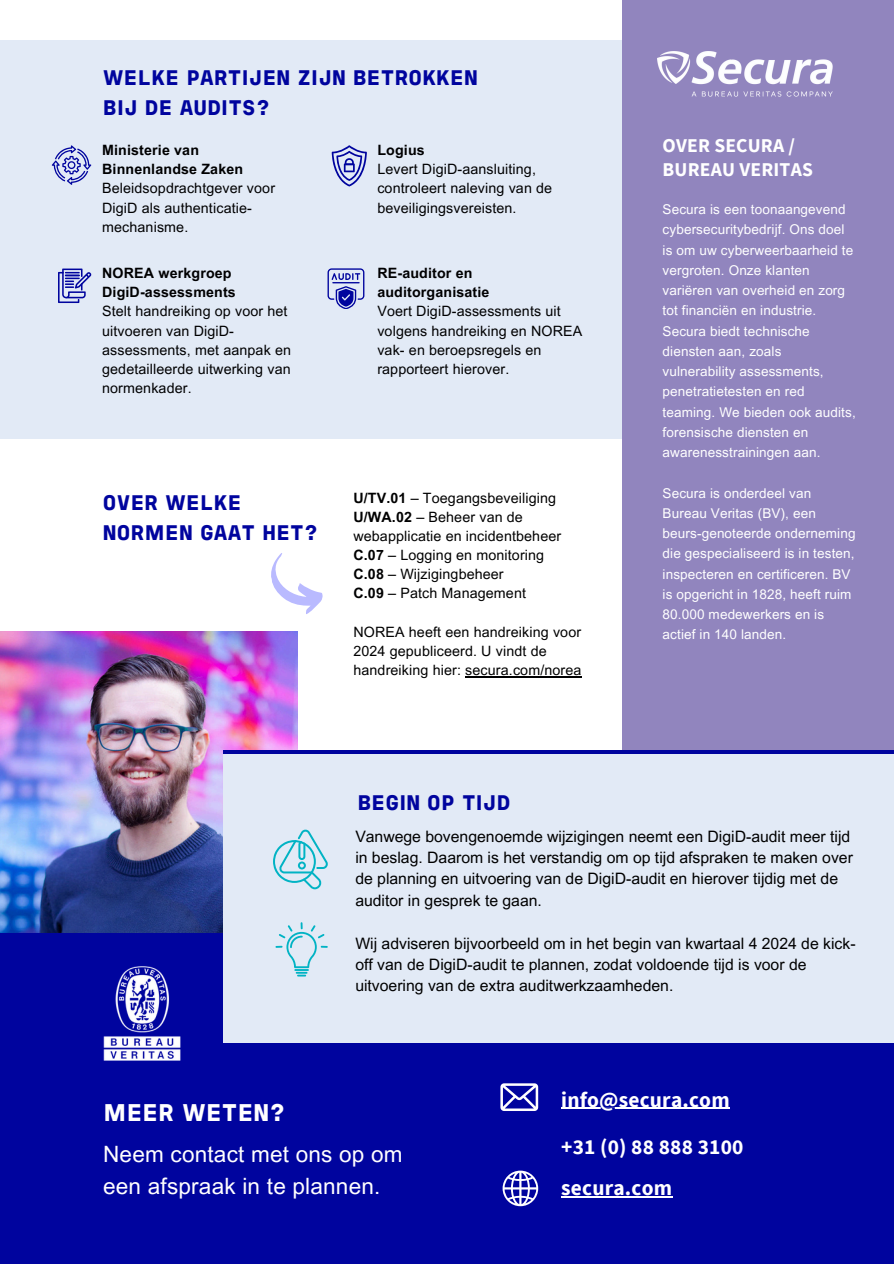
<style>
.page{position:relative;width:894px;height:1264px;background:#fff}
.page>*{position:absolute;margin:0;border:0;box-sizing:border-box;transform-origin:0 0}
.t1{font:700 expanded 24px "Bureau Veritas";letter-spacing:.01em;color:#fff}
.t2{font:22.5px/32.7px "Arial MT Pro";letter-spacing:.01em;color:#fff}
.t3{font:700 21.3px "Source Sans Pro";letter-spacing:.01em;color:#fff}
.t4{font:700 expanded 21px/30.3px "Bureau Veritas";letter-spacing:.01em;color:#00049e}
.t5{font:700 19.5px/23.5px "Source Sans Pro";letter-spacing:.01em;color:#fff}
.t6{font:15.75px/21.3px "Arial MT Pro";color:#000}
.t7{font:14.25px/19.2px "Arial MT Pro";letter-spacing:.01em;color:#000001}
.t8{font:13.5px/20.2px "Arial MT Pro";letter-spacing:.01em;color:#fff}
.s1{font-weight:700}
</style>
<div class="page">
<div style="left:0;top:40px;width:638px;height:398px;background:#e2eaf6"></div>
<div style="left:622px;top:0;width:271px;height:877px;background:#9185be"></div>
<img style="left:0;top:631px;width:298px;height:302px">
<div style="left:0;top:933px;width:893px;height:330px;background:#00049e"></div>
<div style="left:224px;top:750px;width:669px;height:292px;background:#e2eaf6"></div>
<svg style="left:273px;top:829px;width:55px;height:60px"></svg>
<svg style="left:275px;top:922px;width:52px;height:54px"></svg>
<hr style="left:224px;top:750px;width:669px;height:3px;background:#00049e">
<img style="left:657px;top:51px;width:176px;height:46px">
<img style="left:103px;top:957px;width:131px;height:104px">
<svg style="left:500px;top:1083px;width:38px;height:27px"></svg>
<svg style="left:502px;top:1170px;width:36px;height:36px"></svg>
<svg style="left:58px;top:268px;width:33px;height:35px"></svg>
<svg style="left:327px;top:268px;width:37px;height:41px"></svg>
<svg style="left:331px;top:145px;width:35px;height:41px"></svg>
<svg style="left:52px;top:145px;width:39px;height:40px"></svg>
<hr style="left:561px;top:1107px;width:168px;height:1px;background:#fff">
<hr style="left:561px;top:1195px;width:111px;height:2px;background:#fff">
<hr style="left:465px;top:676px;width:116px;height:1px;background:#000001">
<svg style="left:271px;top:553px;width:52px;height:61px"></svg>
<h3 class="t4" style="left:103px;top:64px;width:376px">WELKE PARTIJEN ZIJN BETROKKEN<br>BIJ DE AUDITS?</h3>
<p class="t7" style="left:102px;top:142px;width:174px"><span class="s1">Ministerie van<br>Binnenlandse Zaken<br></span>Beleidsopdrachtgever voor<br>DigiD als authenticatie&shy;mechanisme.</p>
<p class="t7" style="left:377px;top:142px;width:176px"><span class="s1">Logius<br></span>Levert DigiD-aansluiting, controleert naleving van de beveiligingsvereisten.</p>
<p class="t7" style="left:102px;top:265px;width:190px"><span class="s1">NOREA werkgroep<br>DigiD-assessments<br></span>Stelt handreiking op voor het uitvoeren van DigiD&shy;assessments, met aanpak en gedetailleerde uitwerking van normenkader.</p>
<h3 class="t7" style="left:377px;top:265px;width:206px"><span class="s1">RE-auditor en auditorganisatie<br></span>Voert DigiD-assessments uit volgens handreiking en NOREA vak- en beroepsregels en rapporteert hierover.</h3>
<p class="t4" style="left:103px;top:489px;width:216px">OVER WELKE<br>NORMEN GAAT HET?</p>
<p class="t7" style="left:353px;top:490px;width:209px"><span class="s1">U/TV.01</span> – Toegangsbeveiliging<br><span class="s1">U/WA.02</span> – Beheer van de webapplicatie en incidentbeheer<br><span class="s1">C.07</span> – Logging en monitoring<br><span class="s1">C.08</span> – Wijzigingbeheer<br><span class="s1">C.09</span> – Patch Management</p>
<p class="t7" style="left:353px;top:623px;width:229px">NOREA heeft een handreiking voor<br>2024 gepubliceerd. U vindt de handreiking hier: secura.com/norea</p>
<p class="t4" style="left:357px;top:789px;width:154px">BEGIN OP TIJD</p>
<h5 class="t5" style="left:662px;top:133px;width:152px">OVER SECURA /<br>BUREAU VERITAS</h5>
<p class="t8" style="left:662px;top:201px;width:195px">Secura is een toonaangevend cybersecuritybedrijf. Ons doel is om uw cyberweerbaarheid te vergroten. Onze klanten variëren van overheid en zorg tot financiën en industrie.<br>Secura biedt technische diensten aan, zoals vulnerability assessments, penetratietesten en red teaming. We bieden ook audits, forensische diensten en awarenesstrainingen aan.</p>
<h5 class="t8" style="left:662px;top:484px;width:194px">Secura is onderdeel van<br>Bureau Veritas (BV), een beurs-genoteerde onderneming die gespecialiseerd is in testen, inspecteren en certificeren. BV is opgericht in 1828, heeft ruim<br>80.000 medewerkers en is actief in 140 landen.</h5>
<p class="t6" style="left:355px;top:827px;width:499px">Vanwege bovengenoemde wijzigingen neemt een DigiD-audit meer tijd in beslag. Daarom is het verstandig om op tijd afspraken te maken over de planning en uitvoering van de DigiD-audit en hierover tijdig met de auditor in gesprek te gaan.</p>
<h5 class="t6" style="left:355px;top:934px;width:501px">Wij adviseren bijvoorbeeld om in het begin van kwartaal 4 2024 de kick&shy;off van de DigiD-audit te plannen, zodat voldoende tijd is voor de uitvoering van de extra auditwerkzaamheden.</h5>
<h5 class="t1" style="left:103px;top:1104px;width:183px">MEER WETEN?</h5>
<p class="t2" style="left:103px;top:1140px;width:301px">Neem contact met ons op om een afspraak in te plannen.</p>
<h3 class="t3" style="left:561px;top:1085px;width:170px">info@secura.com</h3>
<h5 class="t3" style="left:561px;top:1132px;width:184px">+31 (0) 88 888 3100</h5>
<h5 class="t3" style="left:561px;top:1173px;width:112px">secura.com</h5>
</div>
